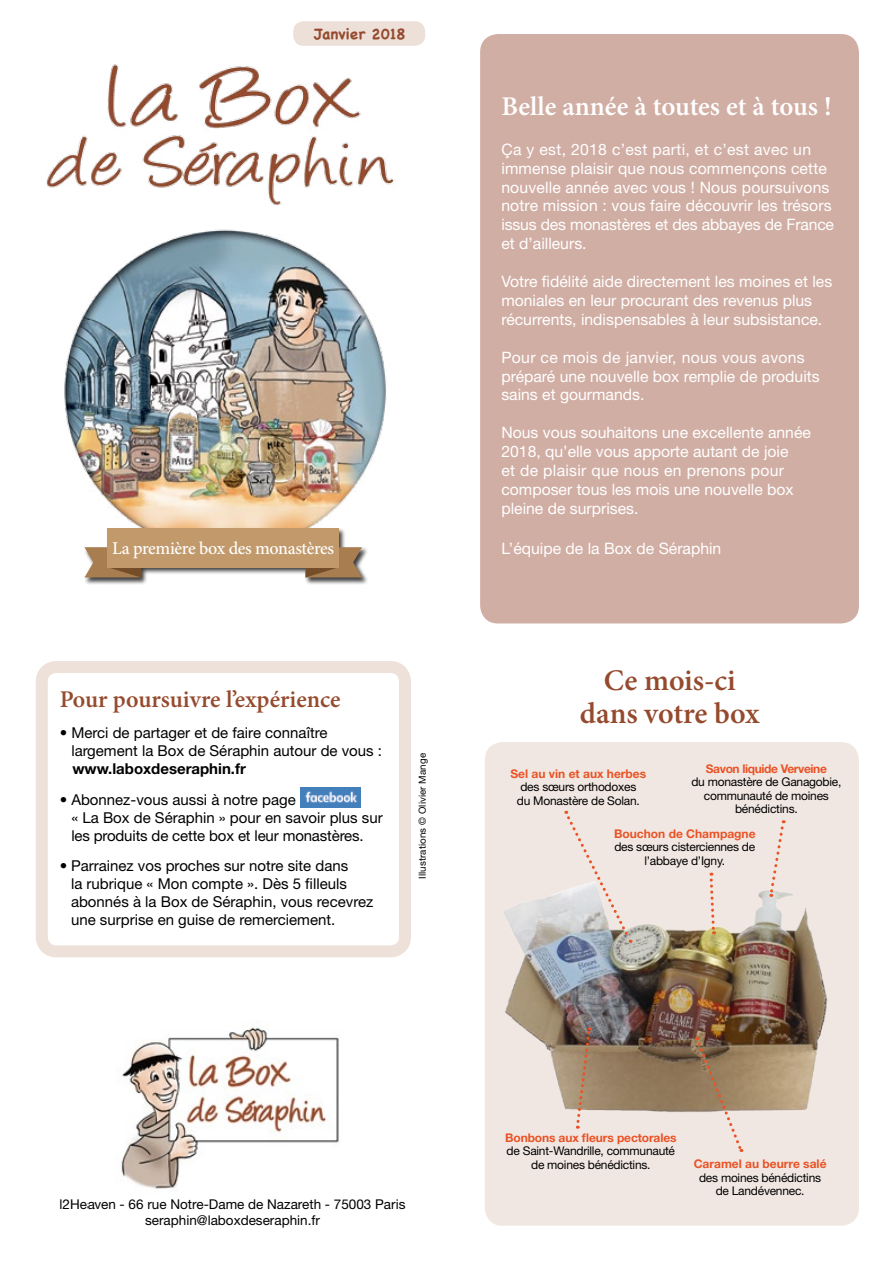
<style>
.page{position:relative;width:893px;height:1263px;background:#fff}
.page>*{position:absolute;margin:0;border:0;box-sizing:border-box;transform-origin:0 0}
.t1{font:600 30px/33px "Minion Pro";color:#954a2d;text-align:center}
.t2{font:600 27px "Minion Pro";color:#fff}
.t3{font:600 24px "Minion Pro";color:#954a2d}
.t4{font:500 18px "Minion Pro";letter-spacing:-.02em;color:#fff}
.t5{font:15.75px/18.9px "Helvetica Neue LT Std";color:#fff}
.t6{font:15px/18px "Helvetica Neue LT Std";color:#000}
.t7{font:700 15px "Helvetica Neue LT Std";color:#000}
.t8{font:700 15px "Chalkboard";color:#954a2d}
.t9{font:13.5px/16.2px "Helvetica Neue LT Std";color:#000;text-align:center}
.t10{font:12px/13.5px "Helvetica Neue LT Std";letter-spacing:-.02em;color:#000;text-align:center}
.t11{font:700 12px "Helvetica Neue LT Std";color:#e95325}
.t12{font:700 12px "Helvetica Neue LT Std";letter-spacing:-.03em;color:#e95325}
.t13{font:9.75px "Helvetica Neue LT Std";letter-spacing:.01em;color:#000}
</style>
<div class="page">
<div style="left:485px;top:742px;width:374px;height:484px;background:#f1e7e2;border-radius:18px"></div>
<img style="left:504px;top:872px;width:324px;height:240px">
<svg style="left:695px;top:1037px;width:49px;height:115px"></svg>
<svg style="left:575px;top:1027px;width:17px;height:102px"></svg>
<svg style="left:564px;top:811px;width:69px;height:132px"></svg>
<svg style="left:768px;top:820px;width:18px;height:77px"></svg>
<svg style="left:708px;top:873px;width:8px;height:61px"></svg>
<img style="left:121px;top:1027px;width:218px;height:162px">
<img style="left:64px;top:22px;width:361px;height:563px">
<img style="left:46px;top:54px;width:362px;height:171px">
<div style="left:84px;top:527px;width:285px;height:57px;background:#000;opacity:.75"></div>
<svg style="left:305px;top:547px;width:57px;height:30px"></svg>
<svg style="left:84px;top:547px;width:57px;height:30px"></svg>
<div style="left:108px;top:528px;width:231px;height:39px;background:#c2996b"></div>
<div style="left:293px;top:21px;width:132px;height:25px;background:#ede0d9;border-radius:10px"></div>
<div style="left:36px;top:661px;width:375px;height:296px;border:12px solid #ede1da;border-radius:15px"></div>
<img style="left:300px;top:787px;width:60px;height:20px">
<div style="left:480px;top:34px;width:379px;height:589px;background:#d1aea4;border-radius:18px"></div>
<p class="t8" style="left:314px;top:25px;width:93px">Janvier 2018</p>
<p class="t4" style="left:112px;top:536px;width:224px">La première box des monastères</p>
<h3 class="t3" style="left:60px;top:683px;width:282px">Pour poursuivre l’expérience</h3>
<p class="t6" style="left:71px;top:723px;width:312px;text-indent:-12px">• Merci de partager et de faire connaître largement la Box de Séraphin autour de vous :</p>
<p class="t7" style="left:72px;top:759px;width:175px">www.laboxdeseraphin.fr</p>
<p class="t6" style="left:71px;top:790px;width:313px;text-indent:-12px">• Abonnez-vous aussi à notre page<br>« La Box de Séraphin » pour en savoir plus sur les produits de cette box et leur monastères.</p>
<p class="t6" style="left:71px;top:857px;width:304px;text-indent:-11px">• Parrainez vos proches sur notre site dans<br>la rubrique « Mon compte ». Dès 5 filleuls abonnés à la Box de Séraphin, vous recevrez une surprise en guise de remerciement.</p>
<p class="t13" style="left:416px;top:879px;width:127px;rotate:-90deg">Illustrations © Olivier Mange</p>
<h2 class="t2" style="left:501px;top:87px;width:332px">Belle année à toutes et à tous !</h2>
<p class="t5" style="left:501px;top:139px;width:334px">Ça y est, 2018 c’est parti, et c’est avec un immense plaisir que nous commençons cette nouvelle année avec vous ! Nous poursuivons notre mission : vous faire découvrir les trésors issus des monastères et des abbayes de France et d’ailleurs.</p>
<p class="t5" style="left:501px;top:272px;width:332px">Votre fidélité aide directement les moines et les moniales en leur procurant des revenus plus récurrents, indispensables à leur subsistance.</p>
<p class="t5" style="left:501px;top:347px;width:320px">Pour ce mois de janvier, nous vous avons préparé une nouvelle box remplie de produits sains et gourmands.</p>
<p class="t5" style="left:501px;top:423px;width:311px">Nous vous souhaitons une excellente année 2018, qu’elle vous apporte autant de joie<br>et de plaisir que nous en prenons pour composer tous les mois une nouvelle box pleine de surprises.</p>
<p class="t5" style="left:501px;top:538px;width:221px">L’équipe de la Box de Séraphin</p>
<h1 class="t1" style="left:580px;top:663px;width:181px">Ce mois-ci dans votre box</h1>
<p class="t12" style="left:706px;top:761px;width:123px">Savon liquide Verveine</p>
<p class="t10" style="left:691px;top:775px;width:152px">du monastère de Ganagobie, communauté de moines bénédictins.</p>
<p class="t11" style="left:614px;top:826px;width:143px">Bouchon de Champagne</p>
<p class="t10" style="left:614px;top:840px;width:142px">des sœurs cisterciennes de l’abbaye d’Igny.</p>
<p class="t11" style="left:510px;top:766px;width:137px">Sel au vin et aux herbes</p>
<p class="t10" style="left:517px;top:780px;width:124px;text-align:left">des sœurs orthodoxes du Monastère de Solan.</p>
<p class="t9" style="left:60px;top:1195px;width:347px">l2Heaven - 66 rue Notre-Dame de Nazareth - 75003 Paris seraphin@laboxdeseraphin.fr</p>
<p class="t11" style="left:505px;top:1130px;width:173px">Bonbons aux fleurs pectorales</p>
<p class="t10" style="left:507px;top:1144px;width:170px">de Saint-Wandrille, communauté de moines bénédictins.</p>
<p class="t11" style="left:694px;top:1156px;width:134px">Caramel au beurre salé</p>
<p class="t10" style="left:699px;top:1170px;width:124px">des moines bénédictins de Landévennec.</p>
</div>
